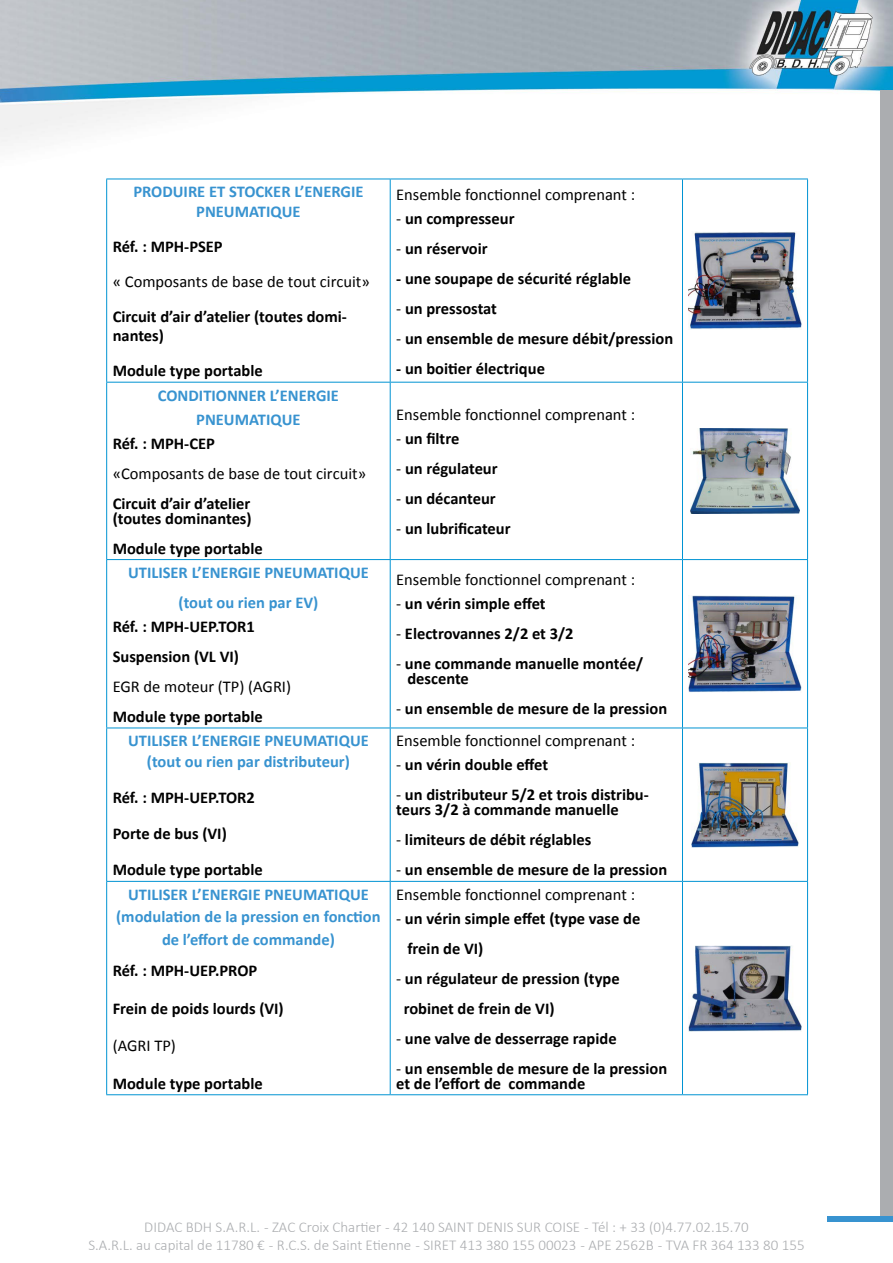
<style>
.page{position:relative;width:893px;height:1263px;background:#fff}
.page>*{position:absolute;margin:0;border:0;box-sizing:border-box;transform-origin:0 0}
.t1{font:700 16.5px/15px "Calibri";color:#000}
.t2{font:700 16.5px/22.5px "Calibri";color:#3893d0;text-align:center}
.t3{font:16.5px "Calibri";color:#000}
.t4{font:300 15px/18px "Calibri";color:#abadb0;text-align:center}
.s1{font-weight:400}
</style>
<div class="page">
<img style="left:0;top:0;width:893px;height:1222px">
<div style="left:880px;top:91px;width:13px;height:1125px;background:#abadb0"></div>
<div style="left:827px;top:1216px;width:66px;height:5px;background:#3893d0"></div>
<hr style="left:106px;top:179px;width:284px;height:1px;background:#0093d3">
<hr style="left:106px;top:179px;width:1px;height:203px;background:#0093d3">
<hr style="left:390px;top:179px;width:292px;height:1px;background:#0093d3">
<hr style="left:390px;top:179px;width:1px;height:203px;background:#0093d3">
<hr style="left:682px;top:179px;width:126px;height:1px;background:#0093d3">
<hr style="left:682px;top:179px;width:1px;height:203px;background:#0093d3">
<hr style="left:807px;top:179px;width:1px;height:203px;background:#0093d3">
<hr style="left:106px;top:382px;width:284px;height:1px;background:#0093d3">
<hr style="left:106px;top:383px;width:1px;height:176px;background:#0093d3">
<hr style="left:390px;top:382px;width:292px;height:1px;background:#0093d3">
<hr style="left:390px;top:383px;width:1px;height:176px;background:#0093d3">
<hr style="left:682px;top:382px;width:126px;height:1px;background:#0093d3">
<hr style="left:682px;top:383px;width:1px;height:176px;background:#0093d3">
<hr style="left:807px;top:383px;width:1px;height:176px;background:#0093d3">
<hr style="left:106px;top:559px;width:284px;height:1px;background:#0093d3">
<hr style="left:106px;top:560px;width:1px;height:168px;background:#0093d3">
<hr style="left:390px;top:559px;width:292px;height:1px;background:#0093d3">
<hr style="left:390px;top:560px;width:1px;height:168px;background:#0093d3">
<hr style="left:682px;top:559px;width:126px;height:1px;background:#0093d3">
<hr style="left:682px;top:560px;width:1px;height:168px;background:#0093d3">
<hr style="left:807px;top:560px;width:1px;height:168px;background:#0093d3">
<hr style="left:106px;top:728px;width:284px;height:1px;background:#0093d3">
<hr style="left:106px;top:728px;width:1px;height:153px;background:#0093d3">
<hr style="left:390px;top:728px;width:292px;height:1px;background:#0093d3">
<hr style="left:390px;top:728px;width:1px;height:153px;background:#0093d3">
<hr style="left:682px;top:728px;width:126px;height:1px;background:#0093d3">
<hr style="left:682px;top:728px;width:1px;height:153px;background:#0093d3">
<hr style="left:807px;top:728px;width:1px;height:153px;background:#0093d3">
<hr style="left:106px;top:881px;width:284px;height:1px;background:#0093d3">
<hr style="left:106px;top:882px;width:1px;height:212px;background:#0093d3">
<hr style="left:390px;top:881px;width:292px;height:1px;background:#0093d3">
<hr style="left:390px;top:882px;width:1px;height:212px;background:#0093d3">
<hr style="left:682px;top:881px;width:126px;height:1px;background:#0093d3">
<hr style="left:682px;top:882px;width:1px;height:212px;background:#0093d3">
<hr style="left:807px;top:882px;width:1px;height:212px;background:#0093d3">
<hr style="left:106px;top:1094px;width:284px;height:1px;background:#0093d3">
<hr style="left:390px;top:1094px;width:292px;height:1px;background:#0093d3">
<hr style="left:682px;top:1094px;width:126px;height:1px;background:#0093d3">
<img style="left:688px;top:231px;width:114px;height:99px">
<img style="left:690px;top:428px;width:110px;height:85px">
<img style="left:689px;top:595px;width:112px;height:97px">
<img style="left:691px;top:762px;width:107px;height:85px">
<img style="left:688px;top:945px;width:114px;height:86px">
<p class="t2" style="left:133px;top:182px;width:232px;line-height:19.8px">PRODUIRE ET STOCKER L’ENERGIE<br>PNEUMATIQUE</p>
<p class="t1" style="left:113px;top:239px;width:112px">Réf. : MPH-PSEP</p>
<p class="t3" style="left:113px;top:271px;width:259px">« Composants de base de tout circuit»</p>
<p class="t1" style="left:113px;top:306px;width:236px;line-height:19.8px">Circuit d’air d’atelier (toutes domi&shy;nantes)</p>
<p class="t1" style="left:113px;top:363px;width:152px">Module type portable</p>
<p class="t2" style="left:158px;top:383px;width:183px;line-height:24px">CONDITIONNER L’ENERGIE<br>PNEUMATIQUE</p>
<p class="t1" style="left:113px;top:436px;width:104px">Réf. : MPH-CEP</p>
<p class="t3" style="left:113px;top:463px;width:255px">«Composants de base de tout circuit»</p>
<p class="t1" style="left:113px;top:496px;width:141px">Circuit d’air d’atelier (toutes dominantes)</p>
<p class="t1" style="left:113px;top:541px;width:152px">Module type portable</p>
<p class="t2" style="left:128px;top:557px;width:242px;line-height:30px">UTILISER L’ENERGIE PNEUMATIQUE (tout ou rien par EV)</p>
<p class="t1" style="left:113px;top:611px;width:144px;line-height:30px">Réf. : MPH-UEP.TOR1<br>Suspension (VL VI)</p>
<p class="t3" style="left:113px;top:676px;width:180px">EGR de moteur (TP) (AGRI)</p>
<p class="t1" style="left:113px;top:709px;width:152px">Module type portable</p>
<p class="t2" style="left:128px;top:730px;width:242px;line-height:21px">UTILISER L’ENERGIE PNEUMATIQUE (tout ou rien par distributeur)</p>
<p class="t1" style="left:113px;top:780px;width:152px;line-height:36px">Réf. : MPH-UEP.TOR2<br>Porte de bus (VI)<br>Module type portable</p>
<p class="t2" style="left:116px;top:883px;width:266px">UTILISER L’ENERGIE PNEUMATIQUE (modulation de la pression en fonction de l’effort de commande)</p>
<p class="t1" style="left:113px;top:963px;width:146px">Réf. : MPH-UEP.PROP</p>
<p class="t1" style="left:113px;top:1001px;width:173px">Frein de poids lourds (VI)</p>
<p class="t3" style="left:113px;top:1035px;width:65px">(AGRI TP)</p>
<p class="t1" style="left:113px;top:1076px;width:152px">Module type portable</p>
<p class="t3" style="left:396px;top:184px;width:240px">Ensemble fonctionnel comprenant :</p>
<p class="t1" style="left:396px;top:211px;width:120px"><span class="s1">-</span> un compresseur</p>
<p class="t1" style="left:396px;top:241px;width:93px"><span class="s1">-</span> un réservoir</p>
<p class="t1" style="left:396px;top:271px;width:236px">- une soupape de sécurité réglable</p>
<p class="t1" style="left:396px;top:301px;width:102px"><span class="s1">-</span> un pressostat</p>
<p class="t1" style="left:396px;top:331px;width:279px"><span class="s1">-</span> un ensemble de mesure débit/pression</p>
<p class="t1" style="left:396px;top:361px;width:150px">- un boitier électrique</p>
<p class="t3" style="left:396px;top:404px;width:240px">Ensemble fonctionnel comprenant :</p>
<p class="t1" style="left:396px;top:431px;width:65px"><span class="s1">-</span> un filtre</p>
<p class="t1" style="left:396px;top:461px;width:103px"><span class="s1">-</span> un régulateur</p>
<p class="t1" style="left:396px;top:491px;width:101px"><span class="s1">-</span> un décanteur</p>
<p class="t1" style="left:396px;top:521px;width:116px"><span class="s1">-</span> un lubrificateur</p>
<p class="t3" style="left:396px;top:569px;width:240px">Ensemble fonctionnel comprenant :</p>
<p class="t1" style="left:396px;top:596px;width:151px"><span class="s1">-</span> un vérin simple effet</p>
<p class="t1" style="left:396px;top:626px;width:179px"><span class="s1">-</span> Electrovannes 2/2 et 3/2</p>
<p class="t1" style="left:407px;top:656px;width:237px;text-indent:-11px"><span class="s1">-</span> une commande manuelle montée/ descente</p>
<p class="t1" style="left:396px;top:701px;width:273px"><span class="s1">-</span> un ensemble de mesure de la pression</p>
<p class="t3" style="left:396px;top:730px;width:240px">Ensemble fonctionnel comprenant :</p>
<p class="t1" style="left:396px;top:757px;width:153px"><span class="s1">-</span> un vérin double effet</p>
<p class="t1" style="left:396px;top:787px;width:254px"><span class="s1">-</span> un distributeur 5/2 et trois distribu&shy;teurs 3/2 à commande manuelle</p>
<p class="t1" style="left:396px;top:832px;width:197px"><span class="s1">-</span> limiteurs de débit réglables</p>
<p class="t1" style="left:396px;top:862px;width:273px"><span class="s1">-</span> un ensemble de mesure de la pression</p>
<p class="t3" style="left:396px;top:884px;width:240px">Ensemble fonctionnel comprenant :</p>
<p class="t1" style="left:407px;top:903px;width:234px;line-height:30px;text-indent:-11px"><span class="s1">-</span> un vérin simple effet (type vase de frein de VI)</p>
<p class="t1" style="left:404px;top:963px;width:218px;line-height:30px;text-indent:-7px"><span class="s1">-</span> un régulateur de pression (type robinet de frein de VI)</p>
<p class="t1" style="left:396px;top:1031px;width:222px"><span class="s1">-</span> une valve de desserrage rapide</p>
<p class="t1" style="left:396px;top:1061px;width:273px"><span class="s1">-</span> un ensemble de mesure de la pression et de l’effort de commande</p>
<p class="t4" style="left:88px;top:1217px;width:718px">DIDAC BDH S.A.R.L. - ZAC Croix Chartier - 42 140 SAINT DENIS SUR COISE - Tél : + 33 (0)4.77.02.15.70<br>S.A.R.L. au capital de 11780 € - R.C.S. de Saint Etienne - SIRET 413 380 155 00023 - APE 2562B - TVA FR 364 133 80 155</p>
</div>
